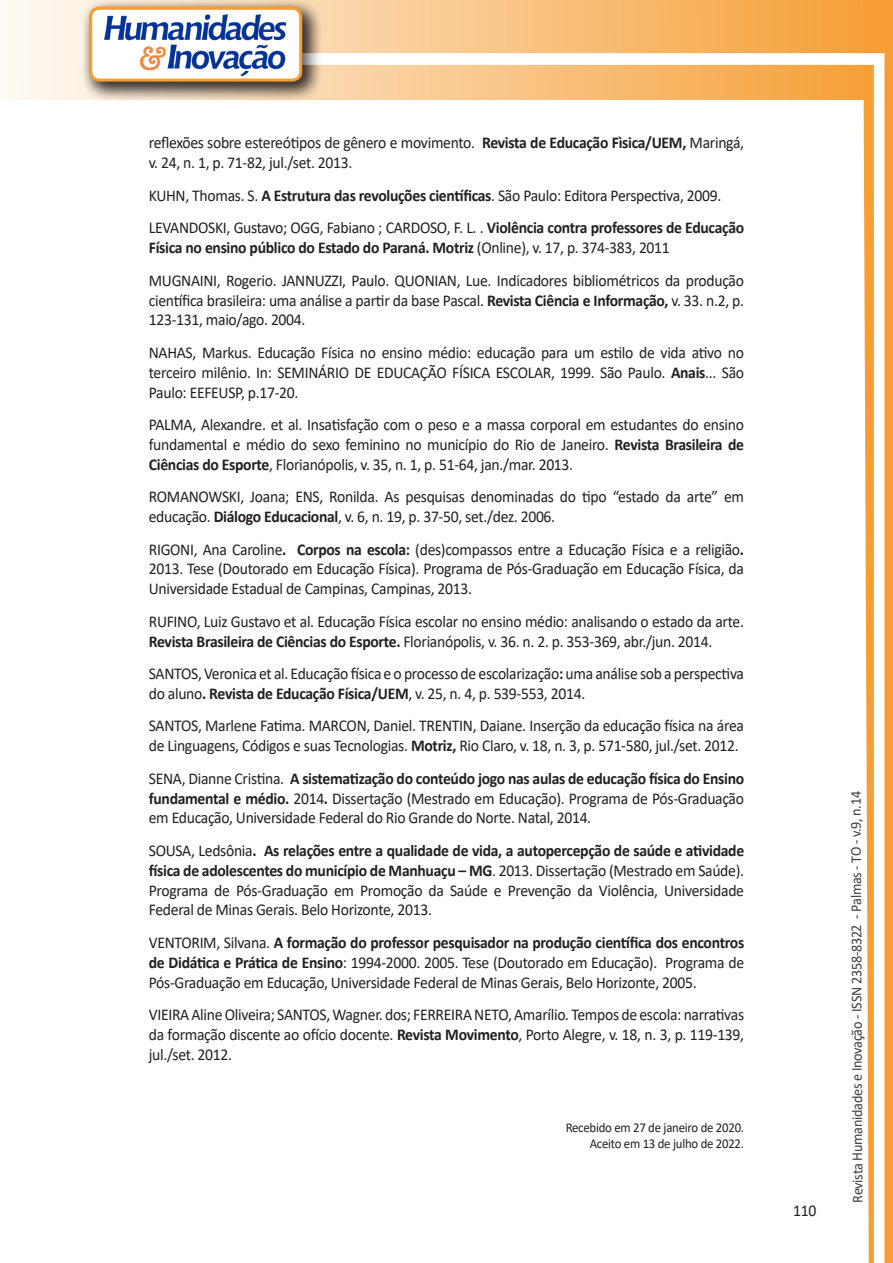
<style>
.page{position:relative;width:893px;height:1263px;background:#fff}
.page>*{position:absolute;margin:0;border:0;box-sizing:border-box;transform-origin:0 0}
.texto{font:16.5px/19.8px "Calibri";letter-spacing:-.02em;color:#231f20;text-align:justify;scale:.95 1}
.texto-2{font:700 16.5px/19.8px "Calibri";letter-spacing:-.02em;color:#231f20;scale:.95 1}
.t1{font:15px "Calibri";letter-spacing:-.025em;color:#3e3e3f;scale:.95 1}
.texto-3{font:13.5px "Calibri";letter-spacing:-.02em;color:#231f20;scale:.95 1}
.s1{font-weight:700}
.s2{font-weight:400}
.s3{font-style:italic}
</style>
<div class="page">
<svg style="left:5px;top:0;width:858px;height:100px;background:#f9c484"></svg>
<div style="left:302px;top:53px;width:582px;height:12px;background:#fff;border:2px solid #fff"></div>
<svg style="left:863px;top:0;width:30px;height:1263px"></svg>
<div style="left:81px;top:0;width:241px;height:102px;background:#231f20;opacity:.75"></div>
<svg style="left:91px;top:8px;width:210px;height:72px"></svg>
<div style="left:89px;top:7px;width:213px;height:75px;border:3px solid #f69e34;border-radius:9px"></div>
<p class="texto" style="left:149px;top:133px;width:628px">reflexões sobre estereótipos de gênero e movimento. <span class="s1">Revista de Educação Fìsica/UEM,</span> Maringá, v. 24, n. 1, p. 71-82, jul./set. 2013.</p>
<p class="texto" style="left:149px;top:185px;width:604px">KUHN, Thomas. S. <span class="s1">A Estrutura das revoluções científicas</span>. São Paulo: Editora Perspectiva, 2009.</p>
<p class="texto-2" style="left:149px;top:218px;width:628px"><span class="s2">LEVANDOSKI, Gustavo; OGG, Fabiano ; CARDOSO, F. L. .</span> Violência contra professores de Educação<br>Física no ensino público do Estado do Paraná. Motriz <span class="s2">(Online), v. 17, p. 374-383, 2011</span></p>
<p class="texto" style="left:149px;top:270px;width:628px">MUGNAINI, Rogerio. JANNUZZI, Paulo. QUONIAN, Lue. Indicadores bibliométricos da produção científica brasileira: uma análise a partir da base Pascal. <span class="s1">Revista Ciência e Informação,</span> v. 33. n.2, p.<br>123-131, maio/ago. 2004.</p>
<p class="texto" style="left:149px;top:342px;width:628px">NAHAS, Markus. Educação Física no ensino médio: educação para um estilo de vida ativo no terceiro milênio. In: SEMINÁRIO DE EDUCAÇÃO FÍSICA ESCOLAR, 1999. São Paulo. <span class="s1">Anais</span>... São Paulo: EEFEUSP, p.17-20.</p>
<p class="texto" style="left:149px;top:414px;width:628px">PALMA, Alexandre. et al. Insatisfação com o peso e a massa corporal em estudantes do ensino fundamental e médio do sexo feminino no município do Rio de Janeiro. <span class="s1">Revista Brasileira de Ciências do Esporte</span>, Florianópolis, v. 35, n. 1, p. 51-64, jan./mar. 2013.</p>
<p class="texto" style="left:149px;top:486px;width:628px">ROMANOWSKI, Joana; ENS, Ronilda. As pesquisas denominadas do tipo “estado da arte” em educação. <span class="s1">Diálogo Educacional</span>, v. 6, n. 19, p. 37-50, set./dez. 2006.</p>
<p class="texto" style="left:149px;top:539px;width:628px">RIGONI, Ana Caroline<span class="s1">. Corpos na escola:</span> (des)compassos entre a Educação Física e a religião<span class="s1">.<br></span>2013. Tese (Doutorado em Educação Física). Programa de Pós-Graduação em Educação Física, da Universidade Estadual de Campinas, Campinas, 2013.</p>
<p class="texto" style="left:149px;top:611px;width:628px">RUFINO, Luiz Gustavo et al. Educação Física escolar no ensino médio: analisando o estado da arte.<br><span class="s1">Revista Brasileira de Ciências do Esporte.</span> Florianópolis, v. 36. n. 2. p. 353-369, abr./jun. 2014.</p>
<p class="texto" style="left:149px;top:663px;width:628px">SANTOS, Veronica et al. Educação física e o processo de escolarização<span class="s1">:</span> uma análise sob a perspectiva do aluno<span class="s1">. Revista de Educação Física/UEM</span>, v. 25, n. 4, p. 539-553, 2014.</p>
<p class="texto" style="left:149px;top:716px;width:628px">SANTOS, Marlene Fatima. MARCON, Daniel. TRENTIN, Daiane. Inserção da educação física na área de Linguagens, Códigos e suas Tecnologias. <span class="s1">Motriz,</span> Rio Claro, v. 18, n. 3, p. 571-580, jul./set. 2012.</p>
<p class="texto" style="left:149px;top:768px;width:628px">SENA, Dianne Cristina. <span class="s1">A sistematização do conteúdo jogo nas aulas de educação física do Ensino fundamental e médio.</span> 2014<span class="s1">.</span> Dissertação (Mestrado em Educação). Programa de Pós-Graduação em Educação, Universidade Federal do Rio Grande do Norte. Natal, 2014.</p>
<p class="texto" style="left:149px;top:840px;width:628px">SOUSA, Ledsônia<span class="s1">. As relações entre a qualidade de vida, a autopercepção de saúde e atividade física de adolescentes do município de Manhuaçu – MG</span>. 2013. Dissertação (Mestrado em Saúde).<br>Programa de Pós-Graduação em Promoção da Saúde e Prevenção da Violência, Universidade Federal de Minas Gerais. Belo Horizonte, 2013.</p>
<p class="texto" style="left:149px;top:932px;width:628px">VENTORIM, Silvana. <span class="s1">A formação do professor pesquisador na produção científica dos encontros de Didática e Prática de Ensino</span>: 1994-2000. 2005. Tese (Doutorado em Educação). Programa de Pós-Graduação em Educação, Universidade Federal de Minas Gerais, Belo Horizonte, 2005.</p>
<p class="texto" style="left:149px;top:1004px;width:628px">VIEIRA Aline Oliveira; SANTOS, Wagner. dos; FERREIRA NETO, Amarílio<span class="s3">.</span> Tempos de escola: narrativas da formação discente ao ofício docente. <span class="s1">Revista Movimento</span>, Porto Alegre, v. 18, n. 3, p. 119-139, jul./set. 2012.</p>
<p class="texto-3" style="left:566px;top:1118px;width:189px">Recebido em 27 de janeiro de 2020.</p>
<p class="texto-3" style="left:590px;top:1134px;width:164px">Aceito em 13 de julho de 2022.</p>
<p class="texto" style="left:793px;top:1200px;width:26px">110</p>
<p class="t1" style="left:846px;top:1203px;width:435px;rotate:-90deg">Revista Humanidades e Inovação - ISSN 2358-8322 - Palmas - TO - v.9, n.14</p>
</div>
